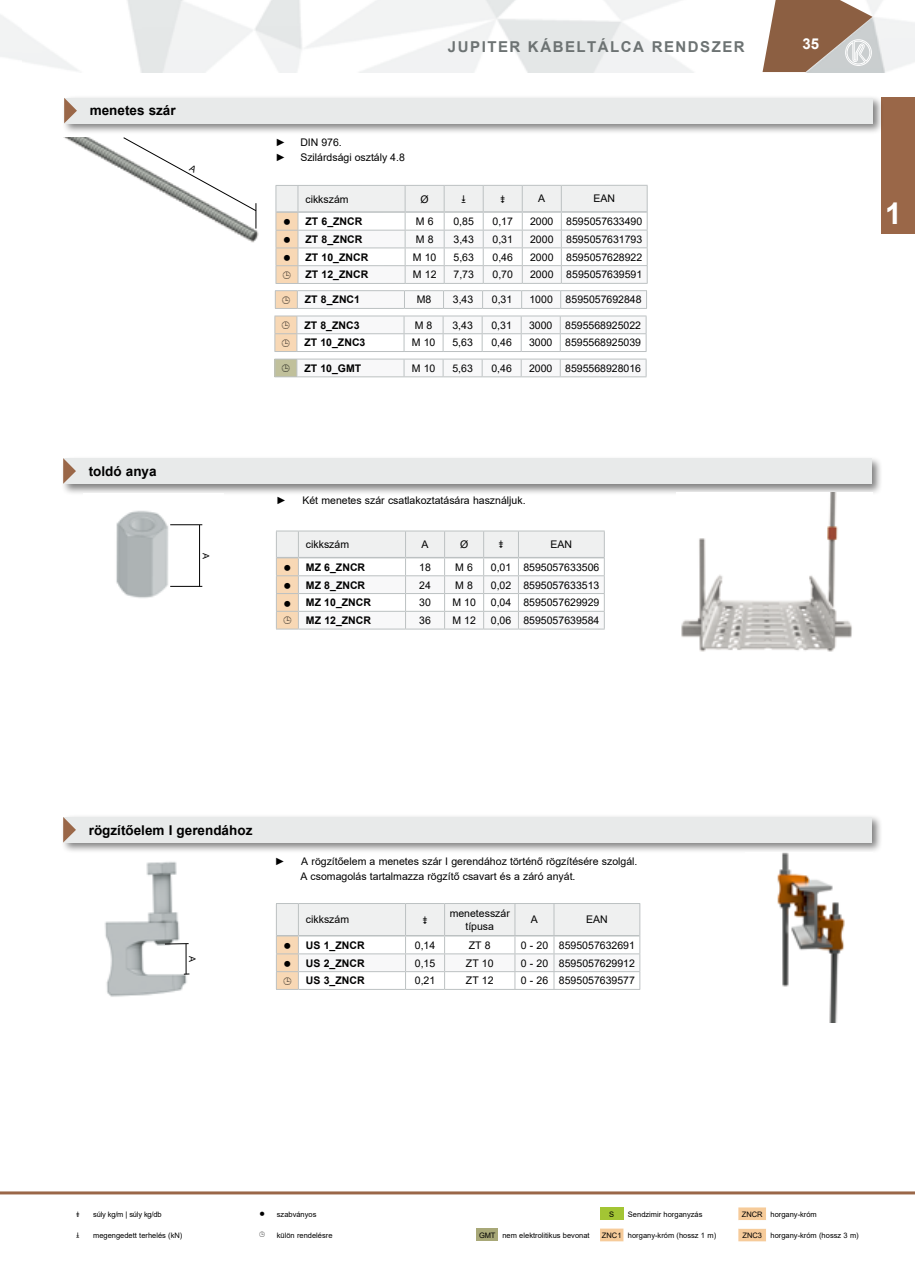
<style>
.page{position:relative;width:915px;height:1263px;background:#fff}
.page>*{position:absolute;margin:0;border:0;box-sizing:border-box;transform-origin:0 0}
.t1{font:700 30px "Arial";color:#fff}
.t2{font:700 15px "Arial";letter-spacing:.1em;color:#6d7373}
.t3{font:700 15px "Arial";color:#fff}
.t4{font:700 13.5px "Arial";color:#000}
.t5{font:10.5px/12.6px "Arial";color:#000;text-align:center}
.t6{font:700 10.5px "Arial";color:#000}
.t7{font:9px "Arial";color:#000}
.t8{font:7.5px "Arial";color:#000}
.t9{font:7.5px "Arial";letter-spacing:-.025em;color:#000}
</style>
<div class="page">
<svg style="left:21px;top:0;width:893px;height:72px"></svg>
<div style="left:880px;top:98px;width:34px;height:136px;background:#9a6748"></div>
<hr style="left:0;top:1191px;width:914px;height:3px;background:#9a6748">
<div style="left:62px;top:96px;width:821px;height:39px;background:#000;opacity:.5"></div>
<div style="left:64px;top:98px;width:808px;height:25px;background:#e8eaea"></div>
<svg style="left:64px;top:98px;width:13px;height:25px"></svg>
<div style="left:61px;top:456px;width:821px;height:39px;background:#000;opacity:.5"></div>
<div style="left:63px;top:458px;width:808px;height:26px;background:#e8eaea"></div>
<svg style="left:63px;top:458px;width:13px;height:26px"></svg>
<img style="left:104px;top:861px;width:86px;height:136px">
<svg style="left:165px;top:943px;width:23px;height:1px"></svg>
<hr style="left:186px;top:944px;width:1px;height:30px;background:#000">
<div style="left:61px;top:815px;width:821px;height:39px;background:#000;opacity:.5"></div>
<div style="left:63px;top:817px;width:808px;height:25px;background:#e8eaea"></div>
<svg style="left:63px;top:817px;width:13px;height:25px"></svg>
<img style="left:675px;top:492px;width:196px;height:160px">
<img style="left:746px;top:852px;width:126px;height:170px">
<img style="left:84px;top:493px;width:139px;height:105px">
<hr style="left:170px;top:586px;width:32px;height:1px;background:#000">
<hr style="left:170px;top:524px;width:32px;height:1px;background:#000">
<hr style="left:199px;top:525px;width:1px;height:61px;background:#000">
<img style="left:65px;top:138px;width:194px;height:105px">
<svg style="left:476px;top:1207px;width:289px;height:34px"></svg>
<svg style="left:275px;top:185px;width:372px;height:99px"></svg>
<svg style="left:276px;top:531px;width:328px;height:99px"></svg>
<svg style="left:276px;top:903px;width:364px;height:87px"></svg>
<svg style="left:274px;top:316px;width:372px;height:36px"></svg>
<svg style="left:274px;top:359px;width:372px;height:18px"></svg>
<svg style="left:275px;top:290px;width:372px;height:19px"></svg>
<svg style="left:123px;top:137px;width:133px;height:92px"></svg>
<p class="t4" style="left:90px;top:101px;width:87px">menetes szár</p>
<p class="t4" style="left:89px;top:462px;width:69px">toldó anya</p>
<p class="t7" style="left:212px;top:553px;width:8px;rotate:90deg">A</p>
<p class="t5" style="left:275px;top:136px;width:12px">►</p>
<p class="t5" style="left:300px;top:136px;width:43px">DIN 976.</p>
<p class="t5" style="left:275px;top:151px;width:12px">►</p>
<p class="t5" style="left:300px;top:151px;width:106px">Szilárdsági osztály 4.8</p>
<h2 class="t2" style="left:448px;top:36px;width:298px">JUPITER KÁBELTÁLCA RENDSZER</h2>
<p class="t5" style="left:305px;top:192px;width:45px">cikkszám</p>
<p class="t5" style="left:420px;top:192px;width:10px">Ø</p>
<p class="t5" style="left:538px;top:192px;width:9px">A</p>
<p class="t5" style="left:593px;top:192px;width:23px">EAN</p>
<p class="t6" style="left:305px;top:214px;width:58px">ZT 6_ZNCR</p>
<p class="t5" style="left:415px;top:215px;width:19px">M 6</p>
<p class="t5" style="left:453px;top:215px;width:22px">0,85</p>
<p class="t5" style="left:492px;top:215px;width:22px">0,17</p>
<p class="t5" style="left:530px;top:215px;width:114px">2000 8595057633490</p>
<p class="t6" style="left:305px;top:232px;width:58px">ZT 8_ZNCR</p>
<p class="t5" style="left:415px;top:233px;width:19px">M 8</p>
<p class="t5" style="left:453px;top:233px;width:22px">3,43</p>
<p class="t5" style="left:492px;top:233px;width:22px">0,31</p>
<p class="t5" style="left:530px;top:233px;width:114px">2000 8595057631793</p>
<p class="t6" style="left:305px;top:250px;width:64px">ZT 10_ZNCR</p>
<p class="t5" style="left:412px;top:251px;width:25px">M 10</p>
<p class="t5" style="left:453px;top:251px;width:22px">5,63</p>
<p class="t5" style="left:492px;top:250px;width:22px">0,46</p>
<p class="t5" style="left:530px;top:250px;width:114px">2000 8595057628922</p>
<p class="t6" style="left:305px;top:267px;width:64px">ZT 12_ZNCR</p>
<p class="t5" style="left:412px;top:268px;width:25px">M 12</p>
<p class="t5" style="left:453px;top:268px;width:22px">7,73</p>
<p class="t5" style="left:492px;top:268px;width:22px">0,70</p>
<p class="t5" style="left:530px;top:268px;width:114px">2000 8595057639591</p>
<p class="t6" style="left:305px;top:292px;width:57px">ZT 8_ZNC1</p>
<p class="t5" style="left:416px;top:293px;width:16px">M8</p>
<p class="t5" style="left:452px;top:293px;width:22px">3,43</p>
<p class="t5" style="left:491px;top:293px;width:22px">0,31</p>
<p class="t5" style="left:529px;top:293px;width:114px">1000 8595057692848</p>
<p class="t6" style="left:304px;top:318px;width:57px">ZT 8_ZNC3</p>
<p class="t5" style="left:414px;top:319px;width:19px">M 8</p>
<p class="t5" style="left:452px;top:319px;width:22px">3,43</p>
<p class="t5" style="left:491px;top:319px;width:22px">0,31</p>
<p class="t5" style="left:529px;top:319px;width:114px">3000 8595568925022</p>
<p class="t6" style="left:304px;top:335px;width:62px">ZT 10_ZNC3</p>
<p class="t5" style="left:411px;top:336px;width:25px">M 10</p>
<p class="t5" style="left:452px;top:336px;width:22px">5,63</p>
<p class="t5" style="left:491px;top:336px;width:22px">0,46</p>
<p class="t5" style="left:529px;top:336px;width:114px">3000 8595568925039</p>
<p class="t6" style="left:304px;top:361px;width:58px">ZT 10_GMT</p>
<p class="t5" style="left:411px;top:362px;width:25px">M 10</p>
<p class="t5" style="left:452px;top:362px;width:22px">5,63</p>
<p class="t5" style="left:491px;top:362px;width:22px">0,46</p>
<p class="t5" style="left:529px;top:362px;width:114px">2000 8595568928016</p>
<p class="t5" style="left:276px;top:494px;width:12px">►</p>
<p class="t5" style="left:302px;top:494px;width:224px">Két menetes szár csatlakoztatására használjuk.</p>
<p class="t5" style="left:306px;top:538px;width:45px">cikkszám</p>
<p class="t5" style="left:421px;top:538px;width:9px">A</p>
<p class="t5" style="left:460px;top:538px;width:10px">Ø</p>
<p class="t5" style="left:550px;top:538px;width:23px">EAN</p>
<p class="t6" style="left:306px;top:559px;width:61px">MZ 6_ZNCR</p>
<p class="t5" style="left:419px;top:560px;width:13px">18</p>
<p class="t5" style="left:455px;top:560px;width:19px">M 6</p>
<p class="t5" style="left:490px;top:560px;width:110px">0,01 8595057633506</p>
<p class="t6" style="left:306px;top:577px;width:61px">MZ 8_ZNCR</p>
<p class="t5" style="left:419px;top:578px;width:13px">24</p>
<p class="t5" style="left:455px;top:578px;width:19px">M 8</p>
<p class="t5" style="left:490px;top:578px;width:110px">0,02 8595057633513</p>
<p class="t6" style="left:306px;top:595px;width:67px">MZ 10_ZNCR</p>
<p class="t5" style="left:419px;top:596px;width:13px">30</p>
<p class="t5" style="left:452px;top:596px;width:25px">M 10</p>
<p class="t5" style="left:490px;top:596px;width:110px">0,04 8595057629929</p>
<p class="t6" style="left:306px;top:613px;width:67px">MZ 12_ZNCR</p>
<p class="t5" style="left:419px;top:614px;width:13px">36</p>
<p class="t5" style="left:452px;top:614px;width:25px">M 12</p>
<p class="t5" style="left:490px;top:614px;width:110px">0,06 8595057639584</p>
<h2 class="t3" style="left:802px;top:34px;width:18px">35</h2>
<h1 class="t1" style="left:884px;top:192px;width:18px">1</h1>
<p class="t4" style="left:89px;top:820px;width:165px">rögzítőelem I gerendához</p>
<p class="t7" style="left:198px;top:956px;width:8px;rotate:90deg">A</p>
<p class="t5" style="left:275px;top:855px;width:12px">►</p>
<p class="t5" style="left:300px;top:854px;width:338px;line-height:15px;text-align:left">A rögzítőelem a menetes szár I gerendához történő rögzítésére szolgál.<br>A csomagolás tartalmazza rögzítő csavart és a záró anyát.</p>
<p class="t5" style="left:306px;top:913px;width:45px">cikkszám</p>
<p class="t5" style="left:449px;top:907px;width:62px">menetesszár típusa</p>
<p class="t5" style="left:530px;top:913px;width:9px">A</p>
<p class="t5" style="left:586px;top:913px;width:23px">EAN</p>
<p class="t6" style="left:306px;top:937px;width:60px">US 1_ZNCR</p>
<p class="t5" style="left:414px;top:938px;width:22px">0,14</p>
<p class="t5" style="left:468px;top:938px;width:23px">ZT 8</p>
<p class="t5" style="left:520px;top:938px;width:116px">0 - 20 8595057632691</p>
<p class="t6" style="left:306px;top:955px;width:60px">US 2_ZNCR</p>
<p class="t5" style="left:414px;top:956px;width:22px">0,15</p>
<p class="t5" style="left:466px;top:956px;width:29px">ZT 10</p>
<p class="t5" style="left:520px;top:956px;width:116px">0 - 20 8595057629912</p>
<p class="t6" style="left:306px;top:973px;width:60px">US 3_ZNCR</p>
<p class="t5" style="left:415px;top:974px;width:22px">0,21</p>
<p class="t5" style="left:466px;top:974px;width:29px">ZT 12</p>
<p class="t5" style="left:520px;top:974px;width:116px">0 - 26 8595057639577</p>
<p class="t9" style="left:93px;top:1209px;width:70px">súly kg/m | súly kg/db</p>
<p class="t8" style="left:277px;top:1209px;width:41px">szabványos</p>
<p class="t8" style="left:609px;top:1209px;width:7px">S</p>
<p class="t8" style="left:627px;top:1209px;width:76px">Sendzimir horganyzás</p>
<p class="t8" style="left:741px;top:1209px;width:76px">ZNCR horgany-króm</p>
<p class="t8" style="left:93px;top:1230px;width:91px">megengedett terhelés (kN)</p>
<p class="t8" style="left:277px;top:1230px;width:57px">külön rendelésre</p>
<p class="t8" style="left:479px;top:1230px;width:112px">GMT nem elektrolitikus bevonat</p>
<p class="t8" style="left:601px;top:1230px;width:116px">ZNC1 horgany-króm (hossz 1 m)</p>
<p class="t8" style="left:742px;top:1230px;width:118px">ZNC3 horgany-króm (hossz 3 m)</p>
</div>
